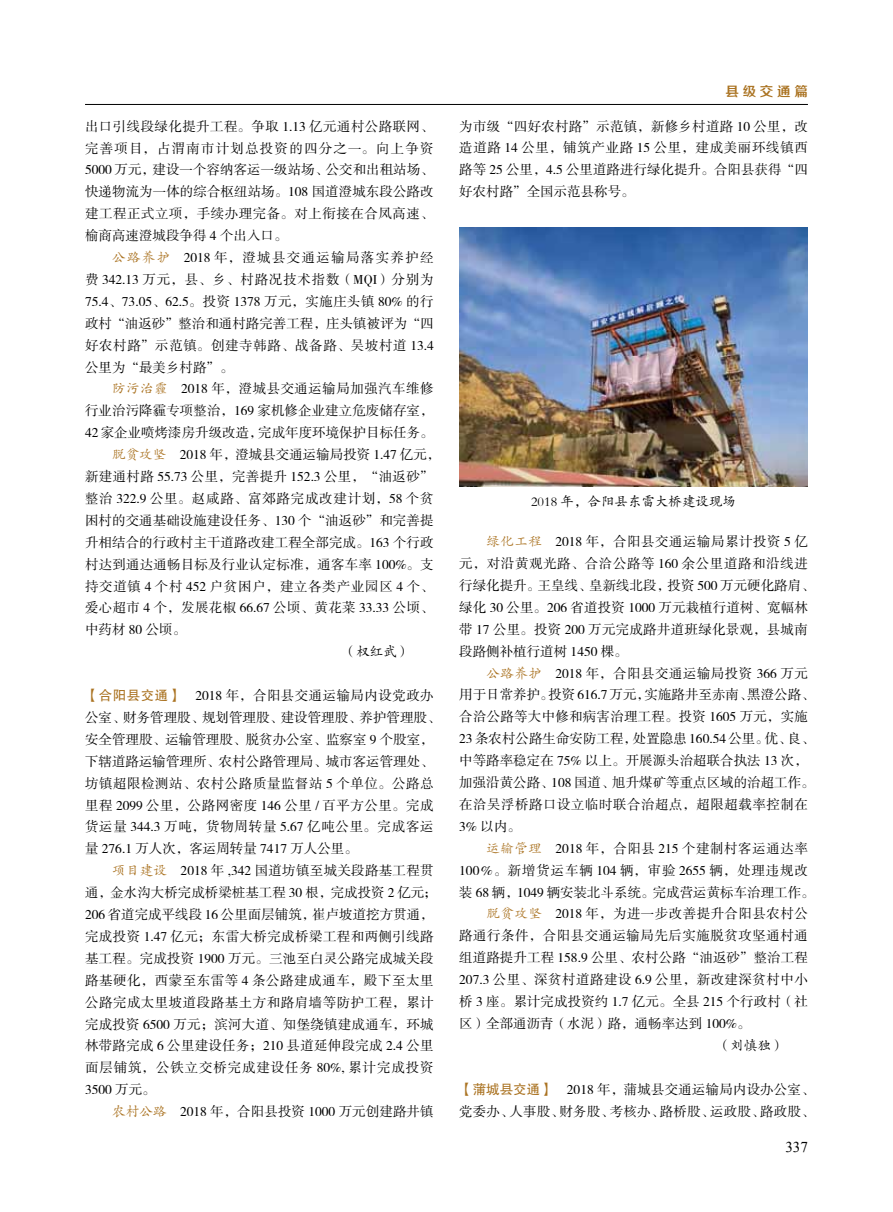
<style>
.page{position:relative;width:893px;height:1212px;background:#fff}
.page>*{position:absolute;margin:0;border:0;box-sizing:border-box;transform-origin:0 0}
.t1{font:15px "Times New Roman";color:#000}
.t2{font:13.5px/21.9px "FZSSK GBK1 0";letter-spacing:.005em;color:#000}
.t3{font:13.5px "FZSSK GBK1 0";letter-spacing:.035em;color:#000}
.t4{font:13.5px "FZSSK GBK1 0";letter-spacing:.025em;color:#000}
.t5{font:13.5px "FZSSK GBK1 0";letter-spacing:.06em;color:#000}
.t6{font:13.5px "FZSSK GBK1 0";letter-spacing:.055em;color:#000}
.t7{font:13.5px "FZKTK GBK1 0";color:#000}
.t8{font:13.5px "FZSSK GBK1 0";letter-spacing:.05em;color:#000}
.t9{font:13.5px "FZSSK GBK1 0";letter-spacing:.04em;color:#000}
.t10{font:13.5px "FZZZHONGJW GB1 0";letter-spacing:.275em;color:#aa7322}
.s1{font-family:"FZKTK GBK1 0";color:#aa7322}
.s2{font-family:"FZHTK GBK1 0";color:#aa7322}
</style>
<div class="page">
<hr style="left:85px;top:104px;width:723px;height:1px;background:#000">
<img style="left:459px;top:228px;width:349px;height:258px">
<p class="t2" style="left:85px;top:116px;width:350px;text-align:justify">出口引线段绿化提升工程。争取 1.13 亿元通村公路联网、完善项目，占渭南市计划总投资的四分之一。向上争资5000 万元，建设一个容纳客运一级站场、公交和出租站场、快递物流为一体的综合枢纽站场。108 国道澄城东段公路改建工程正式立项，手续办理完备。对上衔接在合凤高速、榆商高速澄城段争得 4 个出入口。</p>
<p class="t2" style="left:85px;top:247px;width:350px;text-align:justify;text-indent:27px"><span class="s1">公路养护　</span>2018 年，澄城县交通运输局落实养护经费 342.13 万元，县、乡、村路况技术指数（MQI）分别为75.4、73.05、62.5。投资 1378 万元，实施庄头镇 80% 的行政村“油返砂”整治和通村路完善工程，庄头镇被评为“四好农村路”示范镇。创建寺韩路、战备路、吴坡村道 13.4公里为“最美乡村路”。</p>
<p class="t3" style="left:112px;top:382px;width:323px"><span class="s1">防污治霾　</span>2018 年，澄城县交通运输局加强汽车维修</p>
<p class="t2" style="left:85px;top:400px;width:350px">行业治污降霾专项整治，169 家机修企业建立危废储存室，</p>
<p class="t2" style="left:85px;top:422px;width:350px">42 家企业喷烤漆房升级改造，完成年度环境保护目标任务。</p>
<p class="t2" style="left:112px;top:444px;width:330px"><span class="s1">脱贫攻坚　</span>2018 年，澄城县交通运输局投资 1.47 亿元，</p>
<p class="t4" style="left:85px;top:469px;width:350px">新建通村路 55.73 公里，完善提升 152.3 公里，“油返砂”</p>
<p class="t6" style="left:85px;top:491px;width:350px">整治 322.9 公里。赵咸路、富郊路完成改建计划，58 个贫</p>
<p class="t2" style="left:85px;top:510px;width:350px">困村的交通基础设施建设任务、130 个“油返砂”和完善提</p>
<p class="t2" style="left:85px;top:532px;width:350px">升相结合的行政村主干道路改建工程全部完成。163 个行政</p>
<p class="t2" style="left:85px;top:554px;width:350px">村达到通达通畅目标及行业认定标准，通客车率 100%。支</p>
<p class="t8" style="left:85px;top:579px;width:350px">持交道镇 4 个村 452 户贫困户，建立各类产业园区 4 个、</p>
<p class="t4" style="left:85px;top:601px;width:350px">爱心超市 4 个，发展花椒 66.67 公顷、黄花菜 33.33 公顷、</p>
<p class="t2" style="left:85px;top:619px;width:103px">中药材 80 公顷。</p>
<p class="t7" style="left:343px;top:645px;width:69px">（权红武）</p>
<p class="t2" style="left:85px;top:685px;width:357px"><span class="s2">【合阳县交通】　</span>2018 年，合阳县交通运输局内设党政办公室、财务管理股、规划管理股、建设管理股、养护管理股、安全管理股、运输管理股、脱贫办公室、监察室 9 个股室，下辖道路运输管理所、农村公路管理局、城市客运管理处、坊镇超限检测站、农村公路质量监督站 5 个单位。公路总里程 2099 公里，公路网密度 146 公里 / 百平方公里。完成货运量 344.3 万吨，货物周转量 5.67 亿吨公里。完成客运量 276.1 万人次，客运周转量 7417 万人公里。</p>
<p class="t2" style="left:85px;top:860px;width:354px;text-indent:27px"><span class="s1">项目建设　</span>2018 年 ,342 国道坊镇至城关段路基工程贯通，金水沟大桥完成桥梁桩基工程 30 根，完成投资 2 亿元；<br>206 省道完成平线段 16 公里面层铺筑，崔卢坡道挖方贯通，完成投资 1.47 亿元；东雷大桥完成桥梁工程和两侧引线路基工程。完成投资 1900 万元。三池至白灵公路完成城关段路基硬化，西蒙至东雷等 4 条公路建成通车，殿下至太里公路完成太里坡道段路基土方和路肩墙等防护工程，累计完成投资 6500 万元；滨河大道、知堡绕镇建成通车，环城林带路完成 6 公里建设任务；210 县道延伸段完成 2.4 公里面层铺筑，公铁立交桥完成建设任务 80%, 累计完成投资<br>3500 万元。</p>
<p class="t2" style="left:112px;top:1101px;width:323px"><span class="s1">农村公路　</span>2018 年，合阳县投资 1000 万元创建路井镇</p>
<p class="t10" style="left:725px;top:84px;width:84px">县级交通篇</p>
<p class="t2" style="left:459px;top:116px;width:350px;text-align:justify">为市级“四好农村路”示范镇，新修乡村道路 10 公里，改造道路 14 公里，铺筑产业路 15 公里，建成美丽环线镇西路等 25 公里，4.5 公里道路进行绿化提升。合阳县获得“四好农村路”全国示范县称号。</p>
<p class="t7" style="left:531px;top:495px;width:207px">2018 年，合阳县东雷大桥建设现场</p>
<p class="t2" style="left:459px;top:531px;width:357px;text-indent:27px"><span class="s1">绿化工程　</span>2018 年，合阳县交通运输局累计投资 5 亿元，对沿黄观光路、合洽公路等 160 余公里道路和沿线进行绿化提升。王皇线、皇新线北段，投资 500 万元硬化路肩、绿化 30 公里。206 省道投资 1000 万元栽植行道树、宽幅林带 17 公里。投资 200 万元完成路井道班绿化景观，县城南段路侧补植行道树 1450 棵。</p>
<p class="t2" style="left:459px;top:663px;width:357px;text-indent:27px"><span class="s1">公路养护　</span>2018 年，合阳县交通运输局投资 366 万元用于日常养护。投资 616.7万元，实施路井至赤南、黑澄公路、合洽公路等大中修和病害治理工程。投资 1605 万元，实施<br>23 条农村公路生命安防工程，处置隐患 160.54 公里。优、良、中等路率稳定在 75% 以上。开展源头治超联合执法 13 次，加强沿黄公路、108 国道、旭升煤矿等重点区域的治超工作。在洽吴浮桥路口设立临时联合治超点，超限超载率控制在<br>3% 以内。</p>
<p class="t9" style="left:486px;top:841px;width:323px"><span class="s1">运输管理　</span>2018 年，合阳县 215 个建制村客运通达率</p>
<p class="t5" style="left:459px;top:863px;width:350px">100％。新增货运车辆 104 辆，审验 2655 辆，处理违规改</p>
<p class="t2" style="left:459px;top:882px;width:357px">装 68 辆，1049 辆安装北斗系统。完成营运黄标车治理工作。</p>
<p class="t3" style="left:486px;top:907px;width:323px"><span class="s1">脱贫攻坚　</span>2018 年，为进一步改善提升合阳县农村公</p>
<p class="t3" style="left:459px;top:929px;width:350px">路通行条件，合阳县交通运输局先后实施脱贫攻坚通村通</p>
<p class="t2" style="left:459px;top:947px;width:350px">组道路提升工程 158.9 公里、农村公路“油返砂”整治工程</p>
<p class="t3" style="left:459px;top:972px;width:350px">207.3 公里、深贫村道路建设 6.9 公里，新改建深贫村中小</p>
<p class="t2" style="left:459px;top:991px;width:350px">桥 3 座。累计完成投资约 1.7 亿元。全县 215 个行政村（社</p>
<p class="t2" style="left:459px;top:1013px;width:293px">区）全部通沥青（水泥）路，通畅率达到 100%。</p>
<p class="t7" style="left:717px;top:1038px;width:69px">（刘慎独）</p>
<p class="t2" style="left:459px;top:1079px;width:357px"><span class="s2">【蒲城县交通】　</span>2018 年，蒲城县交通运输局内设办公室、党委办、人事股、财务股、考核办、路桥股、运政股、路政股、</p>
<p class="t1" style="left:785px;top:1137px;width:24px">337</p>
</div>
